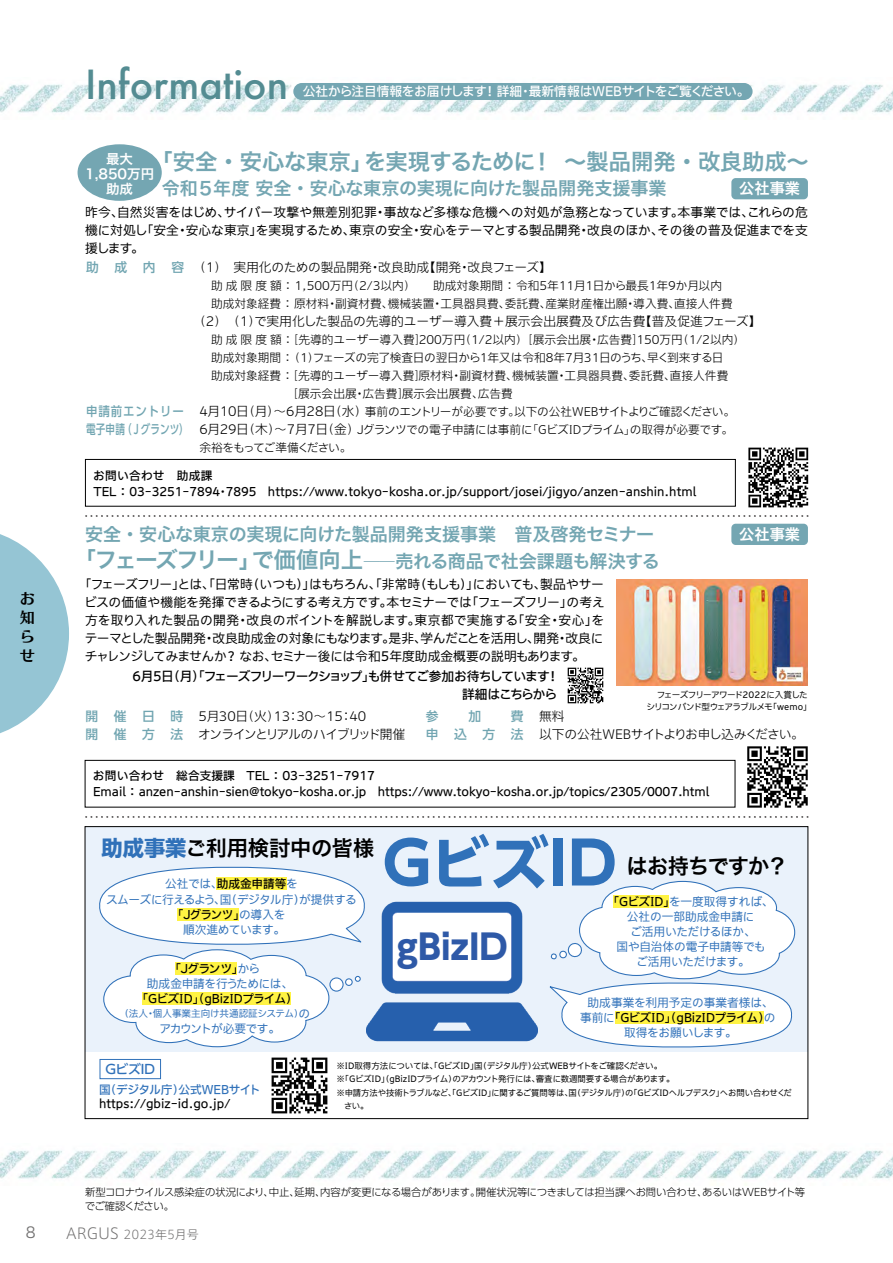
<style>
.page{position:relative;width:893px;height:1263px;background:#fff}
.page>*{position:absolute;margin:0;border:0;box-sizing:border-box;transform-origin:0 0}
.t1{font:700 58.5px "UD Shin Go Pro";letter-spacing:-.215em;color:#3071b9}
.t2{font:500 39px "Futura";color:#548c92}
.t3{font:700 34.35px "UD Shin Go Pro";color:#2e59a7}
.t4{font:22.35px "Hiragino Sans Pr 6 N W6";letter-spacing:-.015em;color:#74a6b2}
.t5{font:21.3px "Hiragino Sans Pr 6 N W6";letter-spacing:-.02em;color:#000}
.t6{font:21.3px "Hiragino Sans Pr 6 N W6";letter-spacing:-.045em;color:#000}
.t7{font:18px/27px "Hiragino Sans Pr 6 N W6";letter-spacing:-.005em;color:#74a6b2;text-align:center}
.t8{font:15.15px "Hira Kaku Pro W6";color:#fff}
.t9{font:15px/19px "Skip Std B";color:#000;text-align:justify}
.t10{font:15px "Hira Kaku Pro W3";color:#727171}
.t11{font:13.5px/15.3px "Hiragino Sans Pr 6 N W6";color:#fff;text-align:center}
.t12{font:100 12.75px/18px "Iwa UCDA Goth Std";letter-spacing:-.015em;color:#000;text-align:justify}
.t13{font:300 12.75px "Iwa UCDA Goth Std";letter-spacing:-.01em;color:#000}
.t14{font:500 12.75px/18px "Iwa UCDA Goth Std";letter-spacing:-.08em;color:#000;text-align:right}
.t15{font:500 12.75px "Iwa UCDA Goth Std";letter-spacing:-.015em;color:#fff}
.t16{font:300 12.75px/18px "Iwa UCDA Goth Std";letter-spacing:-.07em;color:#000}
.t17{font:300 12.75px/18px "Iwa UCDA Goth Std";letter-spacing:-.04em;color:#000}
.t18{font:500 12.75px/18px "UD Shin Go Pro";letter-spacing:.045em;color:#71a5b1;scale:.9 1}
.t19{font:500 12.75px/18px "UD Shin Go Pro";letter-spacing:.075em;color:#71a5b1}
.t20{font:500 12.75px/18px "UD Shin Go Pro";letter-spacing:1.22em;color:#71a5b1}
.t21{font:500 12.75px "UD Shin Go Pro";letter-spacing:-.005em;color:#3071b9}
.t22{font:12px "Axis Basic Std N L";color:#727171}
.t23{font:300 11.7px/18px "Iwa UCDA Goth Std";color:#000;text-align:center}
.t24{font:500 11.7px/16.5px "Iwa UCDA Goth Std";color:#000}
.t25{font:100 11.7px/15px "Iwa UCDA Goth Std";letter-spacing:-.02em;color:#3071b9}
.t26{font:100 11.7px/15px "Iwa UCDA Goth Std";letter-spacing:-.04em;color:#3071b9;text-align:center}
.t27{font:100 11.7px/15px "Iwa UCDA Goth Std";color:#3071b9;text-align:center}
.t28{font:500 11.7px "Iwa UCDA Goth Std";letter-spacing:-.02em;color:#3071b9}
.t29{font:100 11.7px "Iwa UCDA Goth Std";letter-spacing:-.09em;color:#3071b9}
.t30{font:300 10.35px/13.8px "UD Shin Go Pro";letter-spacing:-.02em;color:#000}
.t31{font:100 9.6px "Iwa UCDA Goth Std";color:#3071b9}
.t32{font:100 8.55px/13.5px "Iwa UCDA Goth Std";letter-spacing:-.02em;color:#000}
.t33{font:100 8.55px/11.1px "Iwa UCDA Goth Std";letter-spacing:-.07em;color:#000}
.s1{font-size:12.75px}
.s2{font-size:22.35px}
.s3{font-size:16.95px}
.s4{font-family:"UD Shin Go Pro";font-weight:700;color:#3071b9}
.s5{font-weight:500;color:#000}
.s6{font-size:11.7px}
.s7{font-size:15px}
</style>
<div class="page">
<img style="left:271px;top:1057px;width:57px;height:57px">
<div style="left:85px;top:827px;width:723px;height:225px;background:#eaf2fb"></div>
<img style="left:0;top:83px;width:893px;height:37px">
<svg style="left:0;top:534px;width:69px;height:199px"></svg>
<img style="left:0;top:1150px;width:893px;height:35px">
<svg style="left:99px;top:866px;width:266px;height:182px"></svg>
<svg style="left:549px;top:880px;width:247px;height:168px"></svg>
<div style="left:85px;top:760px;width:650px;height:47px;border:1px solid #000"></div>
<svg style="left:86px;top:816px;width:722px;height:2px"></svg>
<svg style="left:86px;top:515px;width:722px;height:2px"></svg>
<img style="left:367px;top:901px;width:170px;height:141px">
<div style="left:100px;top:1059px;width:61px;height:20px;border:1px solid #3071b9"></div>
<div style="left:216px;top:878px;width:71px;height:12px;background:#fff343"></div>
<div style="left:178px;top:908px;width:61px;height:12px;background:#fff343"></div>
<div style="left:176px;top:962px;width:61px;height:12px;background:#fff343"></div>
<div style="left:143px;top:992px;width:148px;height:12px;background:#fff343"></div>
<div style="left:613px;top:895px;width:56px;height:13px;background:#fff343"></div>
<div style="left:615px;top:1011px;width:149px;height:12px;background:#fff343"></div>
<img style="left:747px;top:746px;width:61px;height:62px">
<img style="left:567px;top:667px;width:37px;height:37px">
<img style="left:748px;top:447px;width:61px;height:61px">
<div style="left:85px;top:459px;width:650px;height:47px;border:1px solid #000"></div>
<div style="left:731px;top:524px;width:77px;height:21px;background:#74a6b2;border-radius:4px"></div>
<div style="left:731px;top:178px;width:77px;height:21px;background:#74a6b2;border-radius:4px"></div>
<div style="left:293px;top:83px;width:460px;height:17px;background:#74a6b2;border-radius:9px"></div>
<div style="left:78px;top:144px;width:84px;height:57px;background:#74a6b2;border-radius:50%"></div>
<img style="left:617px;top:579px;width:191px;height:107px">
<h2 class="t2" style="left:85px;top:58px;width:204px">Information</h2>
<p class="t15" style="left:303px;top:82px;width:448px">公社から注目情報をお届けします！ 詳細・最新情報はWEBサイトをご覧ください。</p>
<p class="t11" style="left:85px;top:150px;width:70px">最大<br>1,850万円助成</p>
<h3 class="t4" style="left:151px;top:141px;width:660px">「安全・安心な東京」を実現するために！ ～製品開発・改良助成～</h3>
<h3 class="t7" style="left:162px;top:174px;width:506px">令和５年度 安全・安心な東京の実現に向けた製品開発支援事業</h3>
<p class="t8" style="left:739px;top:175px;width:62px">公社事業</p>
<p class="t12" style="left:85px;top:203px;width:724px">昨今、自然災害をはじめ、サイバー攻撃や無差別犯罪・事故など多様な危機への対処が急務となっています。本事業では、これらの危機に対処し「安全・安心な東京」を実現するため、東京の安全・安心をテーマとする製品開発・改良のほか、その後の普及促進までを支援します。</p>
<p class="t19" style="left:86px;top:258px;width:99px">助成内容</p>
<p class="t18" style="left:86px;top:402px;width:115px">申請前エントリー電子申請（Ｊグランツ）</p>
<p class="t13" style="left:193px;top:258px;width:360px">（1）　実用化のための製品開発・改良助成【開発・改良フェーズ】</p>
<p class="t23" style="left:199px;top:276px;width:535px">助 成 限 度 額 ： 1,500万円（2/3以内）　　助成対象期間 ： 令和5年11月1日から最長1年9か月以内<br>　助成対象経費 ： 原材料・副資材費、機械装置・工具器具費、委託費、産業財産権出願・導入費、直接人件費</p>
<p class="t13" style="left:193px;top:312px;width:570px">（2）　（1）で実用化した製品の先導的ユーザー導入費＋展示会出展費及び広告費【普及促進フェーズ】</p>
<p class="t23" style="left:199px;top:330px;width:547px;text-align:left;text-indent:12px">助 成 限 度 額 ： [先導的ユーザー導入費]200万円（1/2以内） [展示会出展・広告費]150万円（1/2以内）　助成対象期間 ： （1）フェーズの完了検査日の翌日から1年又は令和8年7月31日のうち、早く到来する日<br>　助成対象経費 ： [先導的ユーザー導入費]原材料・副資材費、機械装置・工具器具費、委託費、直接人件費<br>　　　　　　　　[展示会出展・広告費]展示会出展費、広告費<br><span class="s1">4月10日（月）～6月28日（水）</span>事前のエントリーが必要です。以下の公社WEBサイトよりご確認ください。<span class="s1">6月29日（木）～7月7日（金）</span>Jグランツでの電子申請には事前に「GビズIDプライム」の取得が必要です。余裕をもってご準備ください。</p>
<p class="t9" style="left:20px;top:588px;width:16px">お知らせ</p>
<p class="t24" style="left:93px;top:466px;width:605px">お問い合わせ　助成課<br>TEL ： 03-3251-7894・7895　https://www.tokyo-kosha.or.jp/support/josei/jigyo/anzen-anshin.html</p>
<h3 class="t7" style="left:74px;top:520px;width:587px">安全・安心な東京の実現に向けた製品開発支援事業　普及啓発セミナー<span class="s2">「フェーズフリー」で価値向上</span><span class="s3">――</span>売れる商品で社会課題も解決する</h3>
<p class="t12" style="left:84px;top:574px;width:522px;text-indent:-5px">「フェーズフリー」とは、「日常時（いつも）」はもちろん、「非常時（もしも）」においても、製品やサービスの価値や機能を発揮できるようにする考え方です。本セミナーでは「フェーズフリー」の考え方を取り入れた製品の開発・改良のポイントを解説します。東京都で実施する「安全・安心」をテーマとした製品開発・改良助成金の対象にもなります。是非、学んだことを活用し、開発・改良にチャレンジしてみませんか？ なお、セミナー後には令和5年度助成金概要の説明もあります。</p>
<p class="t8" style="left:739px;top:521px;width:62px">公社事業</p>
<p class="t14" style="left:133px;top:667px;width:428px">6月5日（月）「フェーズフリーワークショップ」も併せてご参加お待ちしています！詳細はこちらから</p>
<p class="t33" style="left:647px;top:689px;width:167px;text-indent:10px">フェーズフリーアワード2022に入賞したシリコンバンド型ウェアラブルメモ「wemo」</p>
<p class="t20" style="left:85px;top:707px;width:99px">開催日時開催方法</p>
<p class="t16" style="left:198px;top:707px;width:209px">5月30日（火）13：30～15：40<br>オンラインとリアルのハイブリッド開催</p>
<p class="t19" style="left:426px;top:707px;width:99px">参　加　費申込方法</p>
<p class="t17" style="left:539px;top:707px;width:266px">無料<br>以下の公社WEBサイトよりお申し込みください。</p>
<p class="t24" style="left:93px;top:766px;width:618px">お問い合わせ　総合支援課　TEL ： 03-3251-7917　<br>Email ： anzen-anshin-sien@tokyo-kosha.or.jp https://www.tokyo-kosha.or.jp/topics/2305/0007.html</p>
<h3 class="t5" style="left:102px;top:829px;width:274px"><span class="s4">助成事業</span>ご利用検討中の皆様</h3>
<h1 class="t1" style="left:378px;top:815px;width:245px">ＧビズＩＤ</h1>
<h3 class="t6" style="left:627px;top:847px;width:163px">はお持ちですか？</h3>
<p class="t26" style="left:106px;top:876px;width:252px">公社では、<span class="s5">助成金申請等</span>を<br>スムーズに行えるよう、国（デジタル庁）が提供する<span class="s5">「Jグランツ」</span>の導入を<br>順次進めています。</p>
<p class="t25" style="left:147px;top:960px;width:148px;text-indent:22px"><span class="s5">「Jグランツ」</span>から<br>助成金申請を行うためには、</p>
<p class="t24" style="left:137px;top:989px;width:163px">「GビズID」（gBizIDプライム）</p>
<p class="t31" style="left:119px;top:1006px;width:192px">（法人・個人事業主向け共通認証システム）<span class="s6">の</span></p>
<p class="t29" style="left:159px;top:1020px;width:122px">アカウントが必要です。</p>
<p class="t25" style="left:607px;top:893px;width:168px;text-align:center"><span class="s5">「GビズID」</span>を一度取得すれば、公社の一部助成金申請に<br>ご活用いただけるほか、<br>国や自治体の電子申請等でも<br>ご活用いただけます。</p>
<p class="t27" style="left:580px;top:994px;width:197px">助成事業を利用予定の事業者様は、事前に<span class="s5">「GビズID」（gBizIDプライム）</span>の取得をお願いします。</p>
<h3 class="t3" style="left:397px;top:919px;width:112px">gBizID</h3>
<p class="t21" style="left:105px;top:1059px;width:51px">GビズID</p>
<p class="t28" style="left:99px;top:1081px;width:163px">国（デジタル庁）公式WEBサイト</p>
<p class="t24" style="left:99px;top:1095px;width:133px">https://gbiz-id.go.jp/</p>
<p class="t32" style="left:336px;top:1058px;width:457px">※ID取得方法については、「GビズID」国（デジタル庁）公式WEBサイトをご確認ください。<br>※「GビズID」（gBizIDプライム）のアカウント発行には、審査に数週間要する場合があります。<br>※申請方法や技術トラブルなど、「GビズID」に関するご質問等は、国（デジタル庁）の「GビズIDヘルプデスク」へお問い合わせくだ　さい。</p>
<p class="t30" style="left:85px;top:1185px;width:722px">新型コロナウイルス感染症の状況により、中止、延期、内容が変更になる場合があります。開催状況等につきましては担当課へお問い合わせ、あるいはWEBサイト等でご確認ください。</p>
<p class="t10" style="left:26px;top:1219px;width:11px">8</p>
<p class="t22" style="left:66px;top:1225px;width:134px"><span class="s7">ARGUS</span> 2023年5月号</p>
</div>
